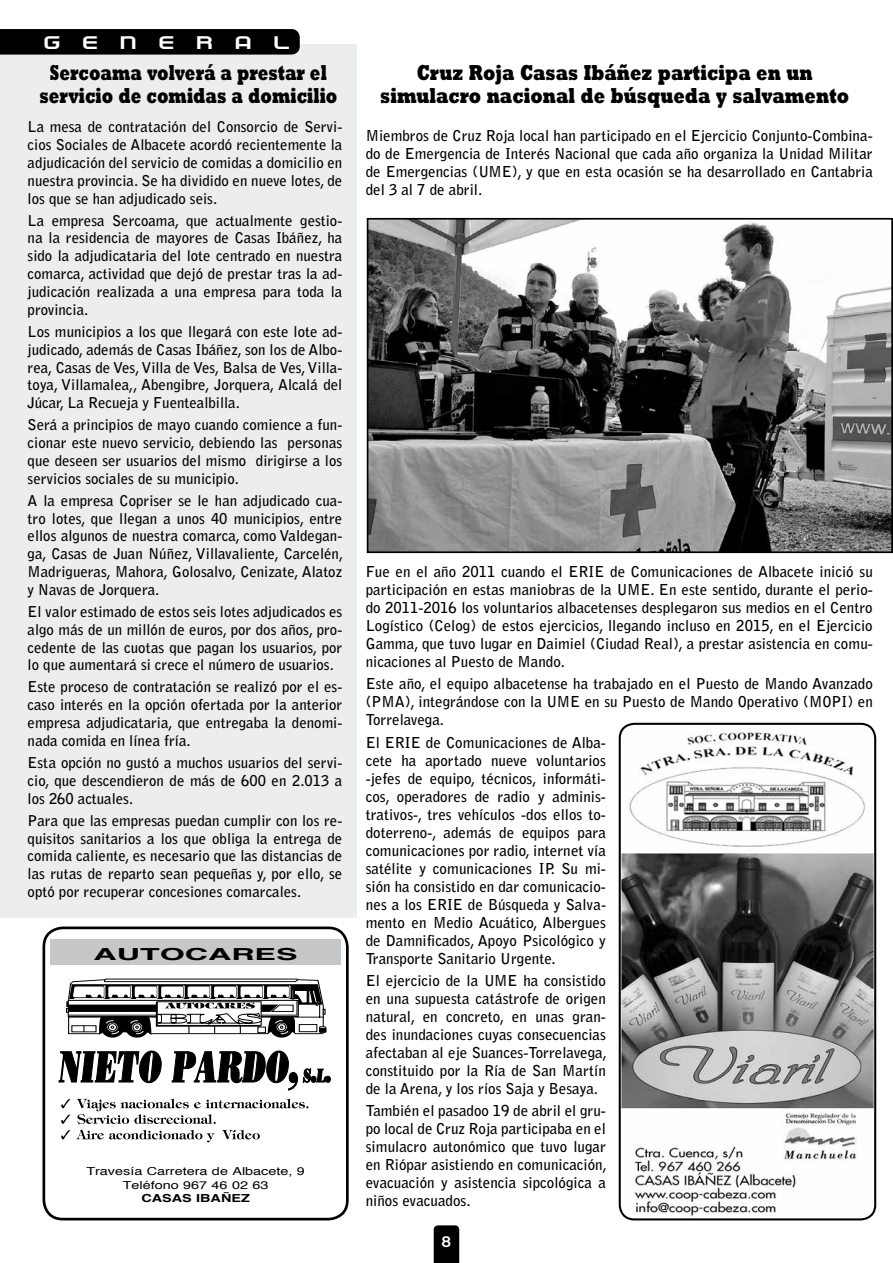
<style>
.page{position:relative;width:893px;height:1263px;background:#fff}
.page>*{position:absolute;margin:0;border:0;box-sizing:border-box;transform-origin:0 0}
.t1{font:24.75px "Empire Builder Document";letter-spacing:.65em;color:#fff;scale:1.27 1}
.t2{font:800 22.05px/23px "Rockwell";color:#000;text-align:center;scale:.75 1}
.t3{font:800 22.05px/23px "Rockwell";color:#000;text-align:center;scale:.7 1}
.t4{font:700 16.65px "Helvetica";color:#000;scale:1.94 1}
.t5{font:700 15px/18px "Bell Gothic Std";color:#000;text-align:justify}
.t6{font:700 14.85px/17.9px "Bell Gothic Std";color:#000;text-align:justify}
.t7{font:700 13.5px "Rocko FLF";color:#fff}
.t8{font:11.1px/13.2px "Helvetica";color:#000;text-align:center;scale:1.3 1}
.t9{font:700 11.1px "Helvetica";color:#000;scale:1.3 1}
</style>
<div class="page">
<div style="left:0;top:44px;width:356px;height:873px;background:#eceded"></div>
<svg style="left:0;top:29px;width:300px;height:26px;background:#050505"></svg>
<svg style="left:434px;top:1225px;width:25px;height:38px"></svg>
<img style="left:370px;top:221px;width:520px;height:329px">
<div style="left:367px;top:218px;width:526px;height:335px;border:2px solid #000"></div>
<img style="left:621px;top:724px;width:253px;height:495px">
<div style="left:619px;top:723px;width:257px;height:497px;border:2px solid #000;border-radius:15px"></div>
<div style="left:43px;top:926px;width:306px;height:294px;border:3px solid #000;border-radius:19px"></div>
<svg style="left:59px;top:1051px;width:272px;height:39px"></svg>
<svg style="left:61px;top:1099px;width:247px;height:43px"></svg>
<div style="left:50px;top:939px;width:291px;height:25px;background:#c6c7c8"></div>
<div style="left:125px;top:1017px;width:24px;height:20px;background:#000;border-radius:50%"></div>
<div style="left:101px;top:1017px;width:23px;height:20px;background:#000;border-radius:50%"></div>
<div style="left:270px;top:1017px;width:24px;height:20px;background:#000;border-radius:50%"></div>
<svg style="left:66px;top:978px;width:261px;height:57px"></svg>
<h1 class="t1" style="left:43px;top:27px;width:197px">general</h1>
<h2 class="t3" style="left:39px;top:61px;width:427px">Sercoama volverá a prestar el servicio de comidas a domicilio</h2>
<p class="t6" style="left:28px;top:118px;width:316px">La mesa de contratación del Consorcio de Servi&shy;cios Sociales de Albacete acordó recientemente la adjudicación del servicio de comidas a domicilio en nuestra provincia. Se ha dividido en nueve lotes, de los que se han adjudicado seis.</p>
<p class="t6" style="left:28px;top:211px;width:316px">La empresa Sercoama, que actualmente gestio&shy;na la residencia de mayores de Casas Ibáñez, ha sido la adjudicataria del lote centrado en nuestra comarca, actividad que dejó de prestar tras la ad&shy;judicación realizada a una empresa para toda la provincia.</p>
<p class="t6" style="left:28px;top:323px;width:316px">Los municipios a los que llegará con este lote ad&shy;judicado, además de Casas Ibáñez, son los de Albo&shy;rea, Casas de Ves, Villa de Ves, Balsa de Ves, Villa&shy;toya, Villamalea,, Abengibre, Jorquera, Alcalá del Júcar, La Recueja y Fuentealbilla.</p>
<p class="t6" style="left:28px;top:416px;width:316px">Será a principios de mayo cuando comience a fun&shy;cionar este nuevo servicio, debiendo las personas que deseen ser usuarios del mismo dirigirse a los servicios sociales de su municipio.</p>
<p class="t6" style="left:28px;top:491px;width:317px">A la empresa Copriser se le han adjudicado cua&shy;tro lotes, que llegan a unos 40 municipios, entre ellos algunos de nuestra comarca, como Valdegan&shy;ga, Casas de Juan Núñez, Villavaliente, Carcelén, Madrigueras, Mahora, Golosalvo, Cenizate, Alatoz y Navas de Jorquera.</p>
<p class="t6" style="left:28px;top:603px;width:316px">El valor estimado de estos seis lotes adjudicados es algo más de un millón de euros, por dos años, pro&shy;cedente de las cuotas que pagan los usuarios, por lo que aumentará si crece el número de usuarios.</p>
<p class="t6" style="left:28px;top:678px;width:316px">Este proceso de contratación se realizó por el es&shy;caso interés en la opción ofertada por la anterior empresa adjudicataria, que entregaba la denomi&shy;nada comida en línea fría.</p>
<p class="t6" style="left:28px;top:754px;width:316px">Esta opción no gustó a muchos usuarios del servi&shy;cio, que descendieron de más de 600 en 2.013 a los 260 actuales.</p>
<p class="t6" style="left:28px;top:811px;width:316px">Para que las empresas puedan cumplir con los re&shy;quisitos sanitarios a los que obliga la entrega de comida caliente, es necesario que las distancias de las rutas de reparto sean pequeñas y, por ello, se optó por recuperar concesiones comarcales.</p>
<p class="t4" style="left:94px;top:941px;width:107px">AUTOCARES</p>
<p class="t8" style="left:86px;top:1165px;width:170px">Travesía Carretera de Albacete, 9<br>Teléfono 967 46 02 63</p>
<p class="t9" style="left:141px;top:1189px;width:85px">CASAS IBAÑEZ</p>
<h2 class="t2" style="left:380px;top:61px;width:627px">Cruz Roja Casas Ibáñez participa en un simulacro nacional de búsqueda y salvamento</h2>
<p class="t5" style="left:366px;top:127px;width:509px">Miembros de Cruz Roja local han participado en el Ejercicio Conjunto-Combina&shy;do de Emergencia de Interés Nacional que cada año organiza la Unidad Militar de Emergencias (UME), y que en esta ocasión se ha desarrollado en Cantabria del 3 al 7 de abril.</p>
<p class="t5" style="left:366px;top:563px;width:509px">Fue en el año 2011 cuando el ERIE de Comunicaciones de Albacete inició su participación en estas maniobras de la UME. En este sentido, durante el perio&shy;do 2011-2016 los voluntarios albacetenses desplegaron sus medios en el Centro Logístico (Celog) de estos ejercicios, llegando incluso en 2015, en el Ejercicio Gamma, que tuvo lugar en Daimiel (Ciudad Real), a prestar asistencia en comu&shy;nicaciones al Puesto de Mando.</p>
<p class="t5" style="left:366px;top:675px;width:509px">Este año, el equipo albacetense ha trabajado en el Puesto de Mando Avanzado (PMA), integrándose con la UME en su Puesto de Mando Operativo (MOPI) en Torrelavega.</p>
<p class="t5" style="left:366px;top:733px;width:242px">El ERIE de Comunicaciones de Alba&shy;cete ha aportado nueve voluntarios -jefes de equipo, técnicos, informáti&shy;cos, operadores de radio y adminis&shy;trativos-, tres vehículos -dos ellos to&shy;doterreno-, además de equipos para comunicaciones por radio, internet vía satélite y comunicaciones IP. Su mi&shy;sión ha consistido en dar comunicacio&shy;nes a los ERIE de Búsqueda y Salva&shy;mento en Medio Acuático, Albergues de Damnificados, Apoyo Psicológico y Transporte Sanitario Urgente.</p>
<p class="t5" style="left:366px;top:972px;width:243px">El ejercicio de la UME ha consistido en una supuesta catástrofe de origen natural, en concreto, en unas gran&shy;des inundaciones cuyas consecuencias afectaban al eje Suances-Torrelavega, constituido por la Ría de San Martín de la Arena, y los ríos Saja y Besaya.</p>
<p class="t5" style="left:366px;top:1102px;width:243px">También el pasadoo 19 de abril el gru&shy;po local de Cruz Roja participaba en el simulacro autonómico que tuvo lugar en Riópar asistiendo en comunicación, evacuación y asistencia sipcológica a niños evacuados.</p>
<p class="t7" style="left:442px;top:1233px;width:11px">8</p>
</div>
